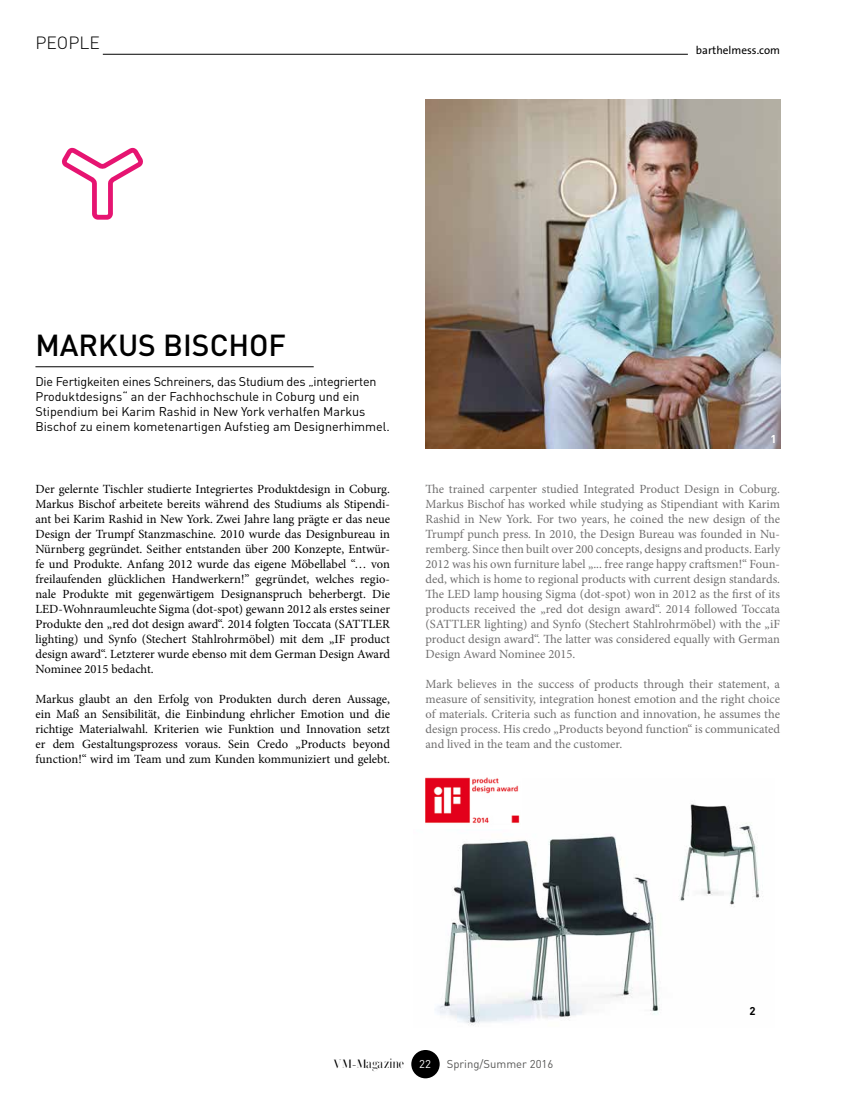
<style>
.page{position:relative;width:851px;height:1099px;background:#fff}
.page>*{position:absolute;margin:0;border:0;box-sizing:border-box;transform-origin:0 0}
.t1{font:500 30px "DIN Pro";color:#000}
.t2{font:300 17.5px "DIN Pro";color:#000}
.t3{font:12.5px/15px "Minion Pro";color:#000;text-align:justify}
.t4{font:12.5px/15px "Minion Pro";color:#706f6f;text-align:justify}
.t5{font:12.5px/15px "DIN Pro";color:#000}
.t6{font:12.5px "Thin Man Giambattista";color:#000}
.t7{font:11.25px "DIN Pro";color:#575756}
.t8{font:11.25px "The Sans B5 Plain";color:#000}
.t9{font:11.25px "DIN Pro";color:#fff}
.t10{font:700 11.25px "DIN Pro";color:#fff}
.t11{font:700 11.25px "DIN Pro";color:#000}
</style>
<div class="page">
<div style="left:411px;top:1049px;width:28px;height:29px;background:#000;border-radius:50%"></div>
<hr style="left:103px;top:54px;width:584px;height:1px;background:#000">
<img style="left:435px;top:804px;width:325px;height:222px">
<img style="left:425px;top:99px;width:355px;height:350px">
<hr style="left:35px;top:366px;width:279px;height:1px;background:#000">
<svg style="left:62px;top:147px;width:81px;height:73px"></svg>
<div style="left:404px;top:770px;width:117px;height:58px;background:#fff"></div>
<img style="left:425px;top:777px;width:95px;height:52px">
<h2 class="t2" style="left:35px;top:31px;width:66px">PEOPLE</h2>
<p class="t8" style="left:695px;top:45px;width:86px">barthelmess.com</p>
<h1 class="t1" style="left:35px;top:324px;width:252px">MARKUS BISCHOF</h1>
<p class="t5" style="left:35px;top:373px;width:356px">Die Fertigkeiten eines Schreiners, das Studium des „integrierten Produktdesigns“ an der Fachhochschule in Coburg und ein Stipendium bei Karim Rashid in New York verhalfen Markus Bischof zu einem kometenartigen Aufstieg am Designerhimmel.</p>
<p class="t3" style="left:35px;top:482px;width:356px">Der gelernte Tischler studierte Integriertes Produktdesign in Coburg.<br>Markus Bischof arbeitete bereits während des Studiums als Stipendi&shy;ant bei Karim Rashid in New York. Zwei Jahre lang prägte er das neue Design der Trumpf Stanzmaschine. 2010 wurde das Designbureau in Nürnberg gegründet. Seither entstanden über 200 Konzepte, Entwür&shy;fe und Produkte. Anfang 2012 wurde das eigene Möbellabel “… von freilaufenden glücklichen Handwerkern!” gegründet, welches regio&shy;nale Produkte mit gegenwärtigem Designanspruch beherbergt. Die LED-Wohnraumleuchte Sigma (dot-spot) gewann 2012 als erstes seiner Produkte den „red dot design award“. 2014 folgten Toccata (SATTLER lighting) und Synfo (Stechert Stahlrohrmöbel) mit dem „IF product design award“. Letzterer wurde ebenso mit dem German Design Award Nominee 2015 bedacht.</p>
<p class="t3" style="left:35px;top:692px;width:356px">Markus glaubt an den Erfolg von Produkten durch deren Aussage, ein Maß an Sensibilität, die Einbindung ehrlicher Emotion und die richtige Materialwahl. Kriterien wie Funktion und Innovation setzt er dem Gestaltungsprozess voraus. Sein Credo „Products beyond function!“ wird im Team und zum Kunden kommuniziert und gelebt.</p>
<p class="t10" style="left:770px;top:431px;width:8px">1</p>
<p class="t4" style="left:425px;top:482px;width:356px">The trained carpenter studied Integrated Product Design in Coburg.<br>Markus Bischof has worked while studying as Stipendiant with Karim Rashid in New York. For two years, he coined the new design of the Trumpf punch press. In 2010, the Design Bureau was founded in Nu&shy;remberg. Since then built over 200 concepts, designs and products. Early 2012 was his own furniture label „... free range happy craftsmen!“ Foun&shy;ded, which is home to regional products with current design standards.<br>The LED lamp housing Sigma (dot-spot) won in 2012 as the first of its products received the „red dot design award“. 2014 followed Toccata (SATTLER lighting) and Synfo (Stechert Stahlrohrmöbel) with the „iF product design award“. The latter was considered equally with German Design Award Nominee 2015.</p>
<p class="t4" style="left:425px;top:677px;width:356px">Mark believes in the success of products through their statement, a measure of sensitivity, integration honest emotion and the right choice of materials. Criteria such as function and innovation, he assumes the design process. His credo „Products beyond function“ is communicated and lived in the team and the customer.</p>
<p class="t11" style="left:749px;top:1003px;width:8px">2</p>
<p class="t6" style="left:333px;top:1055px;width:72px">VM-Magazine</p>
<p class="t7" style="left:446px;top:1056px;width:108px">Spring/Summer 2016</p>
<p class="t9" style="left:419px;top:1056px;width:13px">22</p>
</div>
